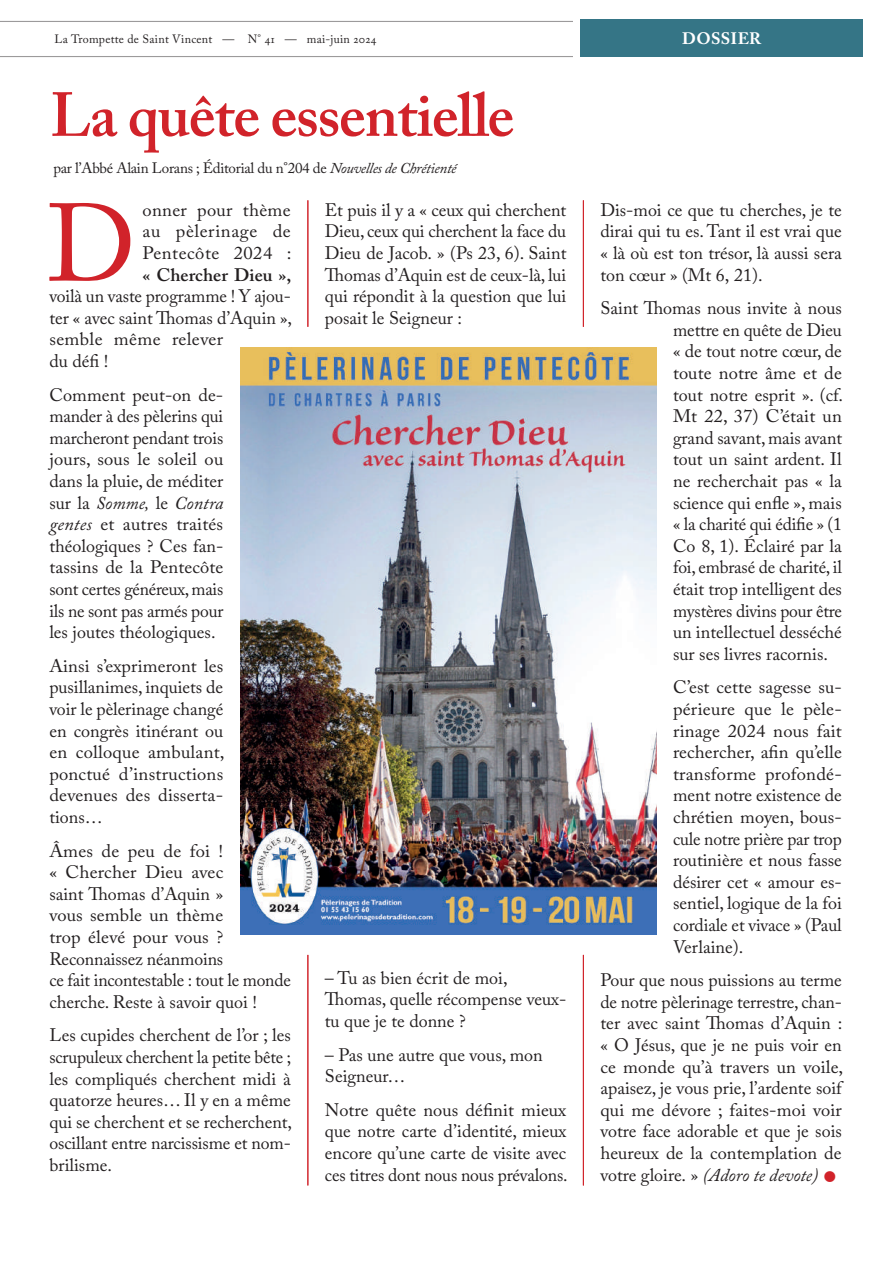
<style>
.page{position:relative;width:893px;height:1263px;background:#fff}
.page>*{position:absolute;margin:0;border:0;box-sizing:border-box;transform-origin:0 0}
.t1{font:109.2px "Adobe Caslon Pro";color:#d1232a}
.t2{font:600 61.5px "Adobe Caslon Pro";letter-spacing:-.02em;color:#d1232a}
.t3{font:18px/21.6px "Adobe Caslon Pro";color:#231f20;text-align:justify}
.t4{font:600 18px "Adobe Caslon Pro";letter-spacing:.005em;color:#231f20}
.t5{font:700 16.5px "Adobe Caslon Pro";letter-spacing:.015em;color:#fff}
.t6{font:15px "Adobe Caslon Pro";letter-spacing:-.02em;color:#231f20}
.t7{font:12px "Adobe Caslon Pro";letter-spacing:.02em;color:#231f20}
.s1{font-style:italic}
.s2{color:#d1232a}
</style>
<div class="page">
<hr style="left:0;top:56px;width:573px;height:1px;background:#231f20">
<hr style="left:0;top:21px;width:573px;height:1px;background:#231f20">
<div style="left:580px;top:20px;width:283px;height:37px;background:#357586"></div>
<hr style="left:308px;top:200px;width:1px;height:127px;background:#d1232a">
<hr style="left:308px;top:955px;width:1px;height:230px;background:#d1232a">
<hr style="left:583px;top:200px;width:1px;height:127px;background:#d1232a">
<hr style="left:583px;top:955px;width:1px;height:230px;background:#d1232a">
<img style="left:240px;top:348px;width:416px;height:586px">
<p class="t7" style="left:55px;top:32px;width:323px">La Trompette de Saint Vincent — N° 41 — mai-juin 2024</p>
<p class="t5" style="left:682px;top:29px;width:81px">DOSSIER</p>
<h2 class="t2" style="left:50px;top:79px;width:466px">La quête essentielle</h2>
<p class="t6" style="left:53px;top:159px;width:404px">par l’Abbé Alain Lorans ; Éditorial du n°204 de <span class="s1">Nouvelles de Chrétienté</span></p>
<h1 class="t1" style="left:46px;top:179px;width:90px">D</h1>
<p class="t3" style="left:143px;top:199px;width:150px">onner pour thème au pèlerinage de Pentecôte 2024 :</p>
<p class="t3" style="left:325px;top:199px;width:243px">Et puis il y a « ceux qui cherchent Dieu, ceux qui cherchent la face du Dieu de Jacob. » (Ps 23, 6). Saint Thomas d’Aquin est de ceux-là, lui qui répondit à la question que lui posait le Seigneur :</p>
<p class="t4" style="left:143px;top:264px;width:150px">« Chercher Dieu »,</p>
<p class="t3" style="left:49px;top:285px;width:244px;text-align:left">voilà un vaste programme ! Y ajou&shy;ter « avec saint Thomas d’Aquin », semble même relever<br>du défi !</p>
<p class="t3" style="left:49px;top:384px;width:176px">Comment peut-on de&shy;mander à des pèlerins qui marcheront pendant trois jours, sous le soleil ou dans la pluie, de méditer sur la <span class="s1">Somme,</span> le <span class="s1">Contra gentes</span> et autres traités théologiques ? Ces fan&shy;tassins de la Pentecôte sont certes généreux, mais ils ne sont pas armés pour les joutes théologiques.</p>
<p class="t3" style="left:49px;top:655px;width:177px">Ainsi s’exprimeront les pusillanimes, inquiets de voir le pèlerinage changé en congrès itinérant ou en colloque ambulant, ponctué d’instructions devenues des disserta&shy;tions…</p>
<p class="t3" style="left:49px;top:840px;width:243px;text-align:left">Âmes de peu de foi !<br>« Chercher Dieu avec<br>saint Thomas d’Aquin »<br>vous semble un thème<br>trop élevé pour vous ?<br>Reconnaissez néanmoins<br>ce fait incontestable : tout le monde cherche. Reste à savoir quoi !</p>
<p class="t3" style="left:49px;top:1024px;width:244px">Les cupides cherchent de l’or ; les scrupuleux cherchent la petite bête ; les compliqués cherchent midi à quatorze heures… Il y en a même qui se cherchent et se recherchent, oscillant entre narcissisme et nom&shy;brilisme.</p>
<p class="t3" style="left:325px;top:967px;width:243px;text-align:left">– Tu as bien écrit de moi,<br>Thomas, quelle récompense veux&shy;tu que je te donne ?</p>
<p class="t3" style="left:325px;top:1044px;width:219px">– Pas une autre que vous, mon<br>Seigneur…</p>
<p class="t3" style="left:325px;top:1099px;width:244px">Notre quête nous définit mieux que notre carte d’identité, mieux encore qu’une carte de visite avec ces titres dont nous nous prévalons.</p>
<p class="t3" style="left:600px;top:199px;width:243px">Dis-moi ce que tu cherches, je te dirai qui tu es. Tant il est vrai que « là où est ton trésor, là aussi sera ton cœur » (Mt 6, 21).</p>
<p class="t3" style="left:673px;top:297px;width:172px;text-indent:-73px">Saint Thomas nous invite à nous mettre en quête de Dieu « de tout notre cœur, de toute notre âme et de tout notre esprit ». (cf.<br>Mt 22, 37) C’était un grand savant, mais avant tout un saint ardent. Il ne recherchait pas « la science qui enfle », mais « la charité qui édifie » (1<br>Co 8, 1). Éclairé par la foi, embrasé de charité, il était trop intelligent des mystères divins pour être un intellectuel desséché sur ses livres racornis.</p>
<p class="t3" style="left:673px;top:676px;width:170px">C’est cette sagesse su&shy;périeure que le pèle&shy;rinage 2024 nous fait rechercher, afin qu’elle transforme profondé&shy;ment notre existence de chrétien moyen, bous&shy;cule notre prière par trop routinière et nous fasse désirer cet « amour es&shy;sentiel, logique de la foi cordiale et vivace » (Paul Verlaine).</p>
<p class="t3" style="left:600px;top:969px;width:244px">Pour que nous puissions au terme de notre pèlerinage terrestre, chan&shy;ter avec saint Thomas d’Aquin : « O Jésus, que je ne puis voir en ce monde qu’à travers un voile, apaisez, je vous prie, l’ardente soif qui me dévore ; faites-moi voir votre face adorable et que je sois heureux de la contemplation de votre gloire. » <span class="s1">(Adoro te devote)</span> <span class="s2">●</span></p>
</div>
